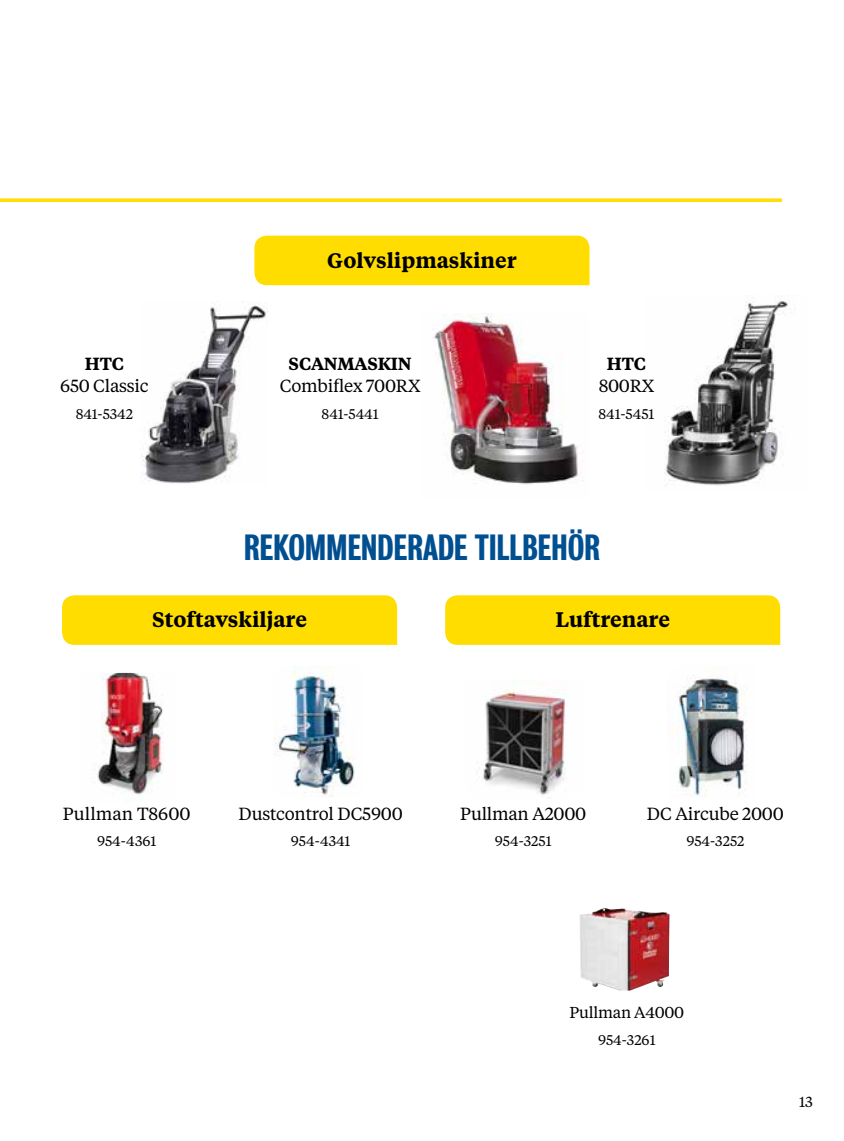
<style>
.page{position:relative;width:844px;height:1141px;background:#fff}
.page>*{position:absolute;margin:0;border:0;box-sizing:border-box;transform-origin:0 0}
.t1{font:500 33.25px "Bureau Grot Cond";letter-spacing:-.01em;color:#004f91}
.t2{font:600 21px "Tiempos Text";color:#000}
.t3{font:17.5px "Tiempos Text";letter-spacing:-.015em;color:#000}
.t4{font:600 17.5px "Tiempos Text";letter-spacing:-.015em;color:#000}
.t5{font:15.75px "Tiempos Text";letter-spacing:-.015em;color:#000}
.t6{font:14.53px "Tiempos Text";color:#000}
.t7{font:14px "Tiempos Text";color:#000}
</style>
<div class="page">
<img style="left:140px;top:301px;width:126px;height:183px">
<img style="left:434px;top:314px;width:145px;height:171px">
<img style="left:664px;top:295px;width:131px;height:191px">
<img style="left:673px;top:678px;width:74px;height:118px">
<img style="left:483px;top:680px;width:83px;height:115px">
<img style="left:274px;top:666px;width:81px;height:129px">
<img style="left:579px;top:908px;width:90px;height:83px">
<img style="left:93px;top:673px;width:70px;height:129px">
<svg style="left:0;top:198px;width:781px;height:4px;background:#ffe11f"></svg>
<div style="left:254px;top:236px;width:335px;height:49px;background:#fd0"></div>
<div style="left:62px;top:595px;width:335px;height:50px;background:#fd0"></div>
<div style="left:445px;top:595px;width:335px;height:50px;background:#fd0"></div>
<p class="t4" style="left:85px;top:351px;width:41px">HTC</p>
<p class="t3" style="left:60px;top:374px;width:90px">650 Classic</p>
<p class="t7" style="left:76px;top:404px;width:59px">841-5342</p>
<p class="t2" style="left:327px;top:246px;width:191px">Golvslipmaskiner</p>
<p class="t4" style="left:288px;top:351px;width:124px">SCANMASKIN</p>
<p class="t3" style="left:280px;top:374px;width:142px">Combiflex 700RX</p>
<p class="t7" style="left:321px;top:404px;width:58px">841-5441</p>
<p class="t4" style="left:606px;top:351px;width:41px">HTC</p>
<p class="t3" style="left:598px;top:374px;width:57px">800RX</p>
<p class="t7" style="left:598px;top:404px;width:57px">841-5451</p>
<h1 class="t1" style="left:244px;top:528px;width:358px">REKOMMENDERADE TILLBEHÖR</h1>
<p class="t2" style="left:152px;top:605px;width:156px">Stoftavskiljare</p>
<p class="t2" style="left:555px;top:605px;width:116px">Luftrenare</p>
<p class="t3" style="left:63px;top:802px;width:129px">Pullman T8600</p>
<p class="t7" style="left:97px;top:832px;width:61px">954-4361</p>
<p class="t3" style="left:238px;top:802px;width:166px">Dustcontrol DC5900</p>
<p class="t7" style="left:291px;top:832px;width:61px">954-4341</p>
<p class="t3" style="left:460px;top:802px;width:127px">Pullman A2000</p>
<p class="t7" style="left:495px;top:832px;width:58px">954-3251</p>
<p class="t3" style="left:646px;top:802px;width:138px">DC Aircube 2000</p>
<p class="t7" style="left:686px;top:832px;width:60px">954-3252</p>
<p class="t5" style="left:569px;top:1002px;width:116px">Pullman A4000</p>
<p class="t7" style="left:598px;top:1030px;width:59px">954-3261</p>
<p class="t6" style="left:799px;top:1092px;width:15px">13</p>
</div>
